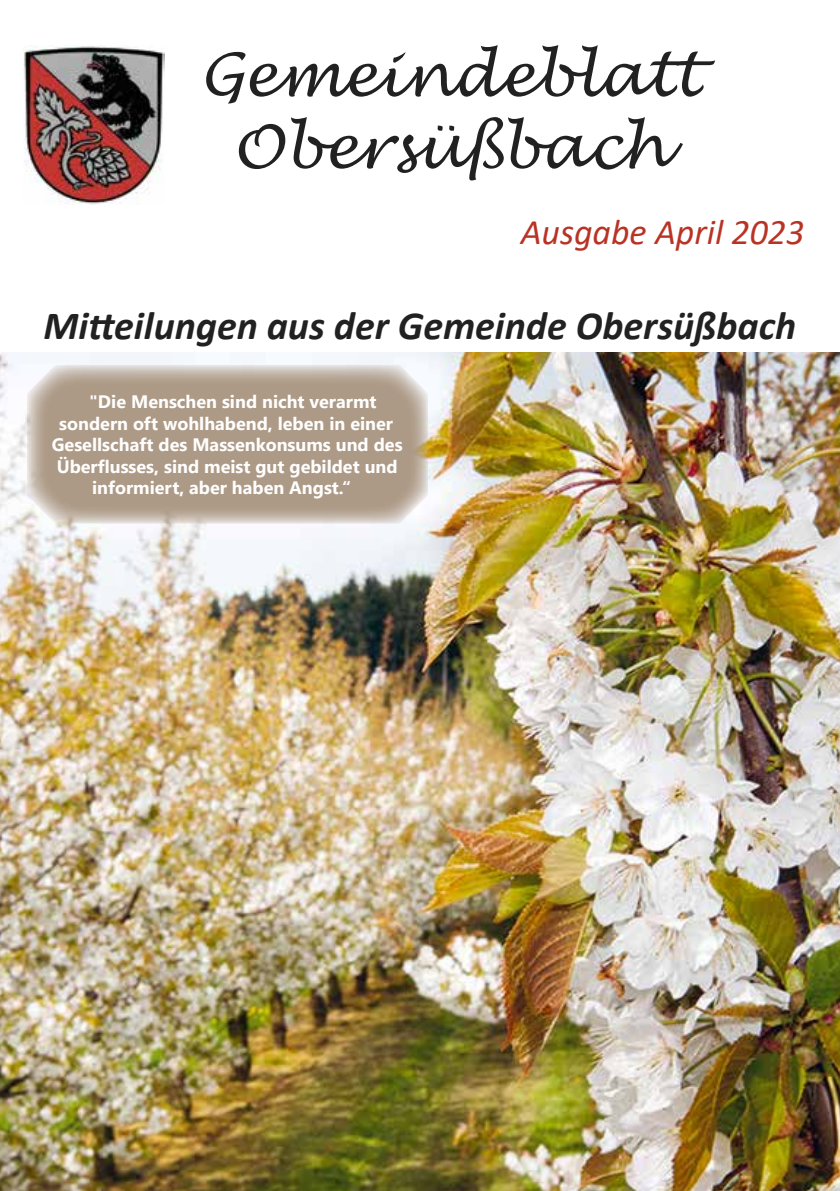
<style>
.page{position:relative;width:840px;height:1191px;background:#fff}
.page>*{position:absolute;margin:0;border:0;box-sizing:border-box;transform-origin:0 0}
.t1{font:italic 59.4px/72px "Lucida Handwriting";color:#212121;text-align:center}
.t2{font:italic 700 40px "Calibri";color:#212121}
.t3{font:italic 36px "Calibri";color:#b93325}
.t4{font:700 18px "Segoe UI";color:#fff}
</style>
<div class="page">
<img style="left:24px;top:45px;width:140px;height:159px">
<img style="left:0;top:353px;width:839px;height:838px">
<svg style="left:27px;top:365px;width:401px;height:158px;background:#b5a493"></svg>
<h1 class="t1" style="left:199px;top:41px;width:501px">Gemeindeblatt<br>Obersüßbach</h1>
<h3 class="t3" style="left:520px;top:219px;width:285px">Ausgabe April 2023</h3>
<h2 class="t2" style="left:44px;top:297px;width:753px">Mitteilungen aus der Gemeinde Obersüßbach</h2>
<p class="t4" style="left:89px;top:394px;width:289px">"Die Menschen sind nicht verarmt</p>
<p class="t4" style="left:59px;top:416px;width:335px">sondern oft wohlhabend, leben in einer</p>
<p class="t4" style="left:52px;top:438px;width:352px">Gesellschaft des Massenkonsums und des</p>
<p class="t4" style="left:57px;top:449px;width:342px">Überflusses, sind meist gut gebildet und</p>
<p class="t4" style="left:92px;top:471px;width:260px">informiert, aber haben Angst.“</p>
</div>
